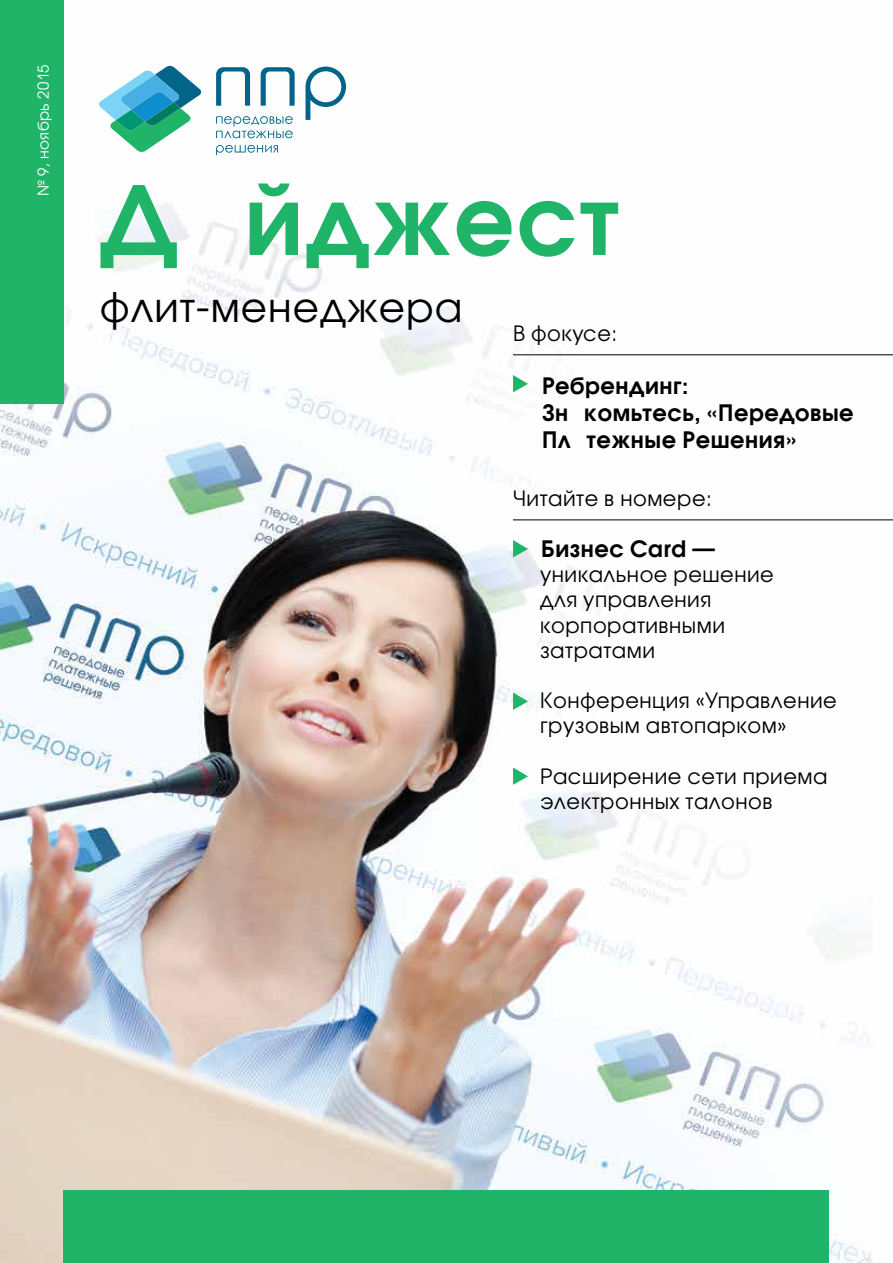
<style>
.page{position:relative;width:893px;height:1263px;background:#fff}
.page>*{position:absolute;margin:0;border:0;box-sizing:border-box;transform-origin:0 0}
.t1{font:600 94.5px "Avant Garde Gothic C";letter-spacing:.025em;color:#20b468}
.t2{font:40.5px "Avant Garde Gothic C";letter-spacing:.025em;color:#000}
.t3{font:600 22.5px/27px "Avant Garde Gothic C";letter-spacing:.025em;color:#000}
.t4{font:21px/25.2px "Avant Garde Gothic C";letter-spacing:.025em;color:#000}
.t5{font:15px "Avant Garde Gothic C";letter-spacing:.025em;color:#fff}
</style>
<div class="page">
<img style="left:0;top:66px;width:893px;height:1197px">
<div style="left:0;top:0;width:64px;height:404px;background:#20b468"></div>
<hr style="left:513px;top:354px;width:380px;height:1px;background:#000">
<hr style="left:513px;top:519px;width:380px;height:1px;background:#000">
<svg style="left:513px;top:375px;width:15px;height:17px"></svg>
<svg style="left:513px;top:540px;width:15px;height:17px"></svg>
<svg style="left:513px;top:692px;width:15px;height:18px"></svg>
<svg style="left:513px;top:767px;width:15px;height:18px"></svg>
<svg style="left:98px;top:65px;width:104px;height:87px"></svg>
<svg style="left:305px;top:67px;width:41px;height:53px"></svg>
<svg style="left:216px;top:67px;width:34px;height:39px"></svg>
<svg style="left:261px;top:67px;width:34px;height:39px"></svg>
<svg style="left:216px;top:145px;width:62px;height:10px"></svg>
<svg style="left:216px;top:116px;width:77px;height:22px"></svg>
<div style="left:64px;top:1191px;width:765px;height:72px;background:#20b468"></div>
<p class="t5" style="left:37px;top:196px;width:133px;rotate:-90deg">№ 9, ноябрь 2015</p>
<h1 class="t1" style="left:100px;top:179px;width:521px">Дайджест</h1>
<h2 class="t2" style="left:100px;top:290px;width:364px">флит-менеджера</h2>
<p class="t4" style="left:513px;top:322px;width:106px">В фокусе:</p>
<p class="t3" style="left:542px;top:373px;width:313px">Ребрендинг:<br>Знакомьтесь, «Передовые<br>Платежные Решения»</p>
<p class="t4" style="left:513px;top:487px;width:200px">Читайте в номере:</p>
<p class="t3" style="left:541px;top:536px;width:175px">Бизнес Card —</p>
<p class="t4" style="left:540px;top:563px;width:235px">уникальное решение для управления корпоративными затратами</p>
<p class="t4" style="left:540px;top:689px;width:298px">Конференция «Управление грузовым автопарком»</p>
<p class="t4" style="left:540px;top:765px;width:289px">Расширение сети приема электронных талонов</p>
</div>
